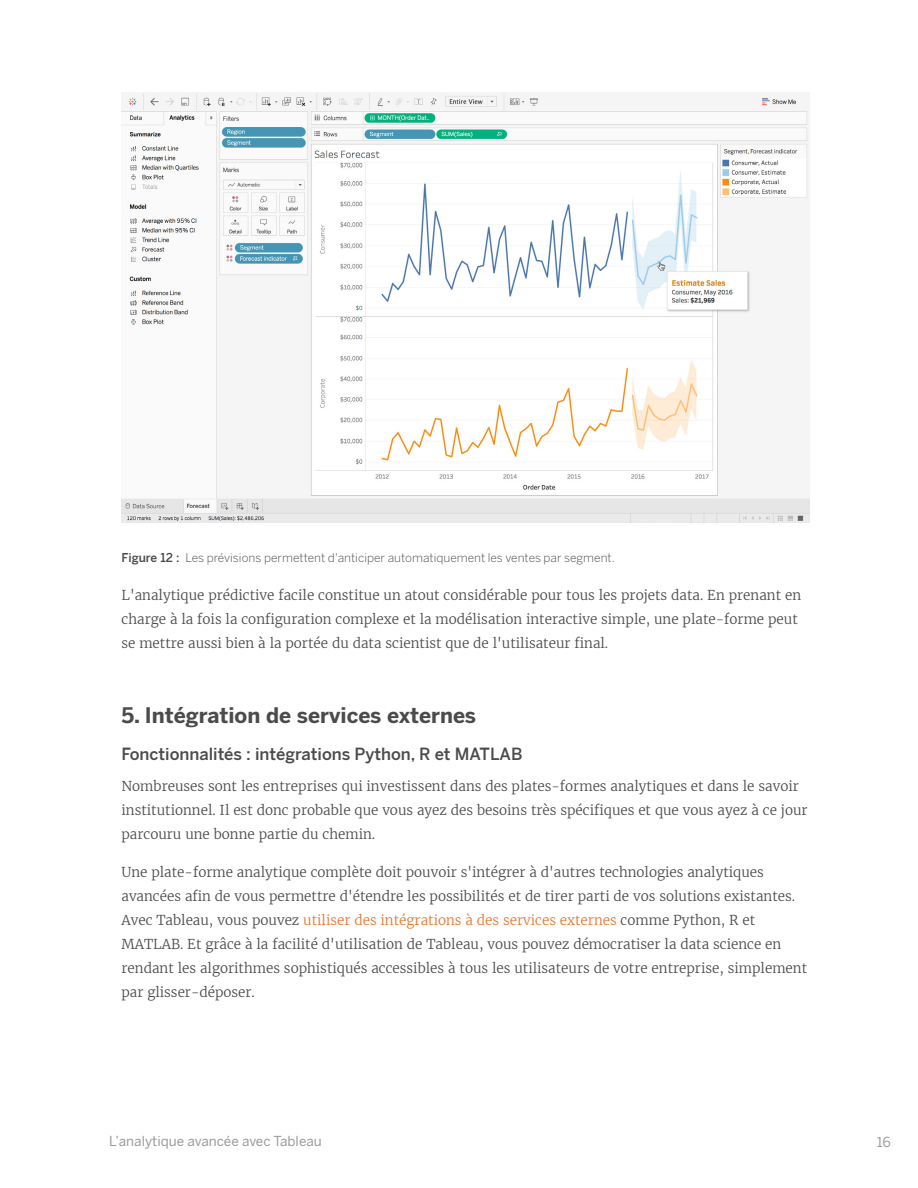
<style>
.page{position:relative;width:918px;height:1188px;background:#fff}
.page>*{position:absolute;margin:0;border:0;box-sizing:border-box;transform-origin:0 0}
.BODYCOPY-standard{font:700 21px "Benton Sans";color:#4b4b4b}
.BODYCOPY-standard-2{font:500 16.5px "Benton Sans";color:#4b4b4b}
.BODYCOPY-standard-3{font:300 13.5px/24px "Merriweather";color:#4b4b4b}
.t1{font:13.5px "Benton Sans";color:#9b9b9b}
.BODYCOPY-standard-4{font:300 12px "Benton Sans";color:#4b4b4b}
.s1{font-weight:500}
.s2{color:#e8762c}
</style>
<div class="page">
<img style="left:122px;top:93px;width:687px;height:430px">
<p class="BODYCOPY-standard-4" style="left:122px;top:551px;width:495px"><span class="s1">Figure 12 :</span> Les prévisions permettent d'anticiper automatiquement les ventes par segment.</p>
<p class="BODYCOPY-standard-3" style="left:122px;top:583px;width:681px">L'analytique prédictive facile constitue un atout considérable pour tous les projets data. En prenant en charge à la fois la configuration complexe et la modélisation interactive simple, une plate-forme peut se mettre aussi bien à la portée du data scientist que de l'utilisateur final.</p>
<p class="BODYCOPY-standard" style="left:122px;top:702px;width:356px">5. Intégration de services externes</p>
<p class="BODYCOPY-standard-2" style="left:122px;top:744px;width:403px">Fonctionnalités : intégrations Python, R et MATLAB</p>
<p class="BODYCOPY-standard-3" style="left:122px;top:774px;width:688px">Nombreuses sont les entreprises qui investissent dans des plates-formes analytiques et dans le savoir institutionnel. Il est donc probable que vous ayez des besoins très spécifiques et que vous ayez à ce jour parcouru une bonne partie du chemin.</p>
<p class="BODYCOPY-standard-3" style="left:122px;top:859px;width:687px">Une plate-forme analytique complète doit pouvoir s'intégrer à d'autres technologies analytiques avancées afin de vous permettre d'étendre les possibilités et de tirer parti de vos solutions existantes.<br>Avec Tableau, vous pouvez <span class="s2">utiliser des intégrations à des services externes</span> comme Python, R et MATLAB. Et grâce à la facilité d'utilisation de Tableau, vous pouvez démocratiser la data science en rendant les algorithmes sophistiqués accessibles à tous les utilisateurs de votre entreprise, simplement par glisser-déposer.</p>
<p class="t1" style="left:109px;top:1133px;width:214px">L’analytique avancée avec Tableau</p>
<p class="t1" style="left:877px;top:1134px;width:16px">16</p>
</div>
